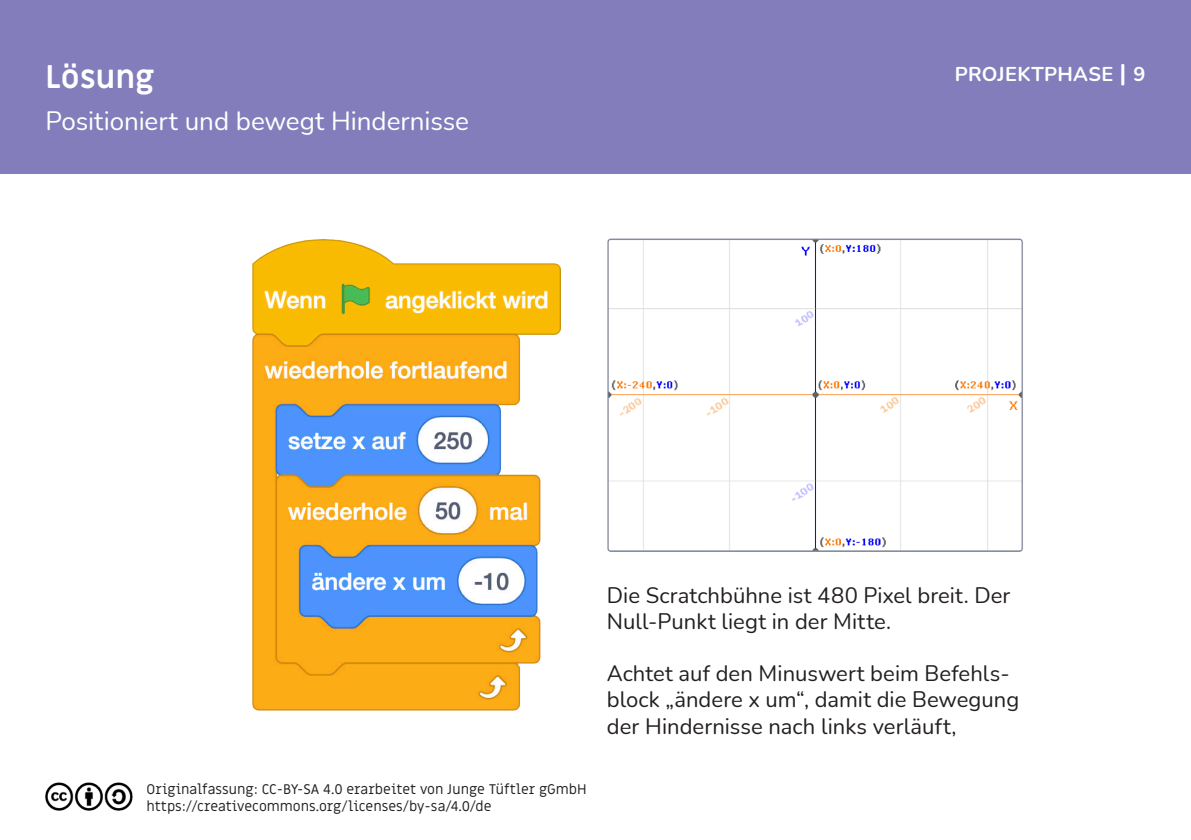
<style>
.page{position:relative;width:1191px;height:840px;background:#fff}
.page>*{position:absolute;margin:0;border:0;box-sizing:border-box;transform-origin:0 0}
.H1_Überschrift1_weiß{font:700 32px "Miriam Libre";color:#fff}
.H1_Überschrift1_weiß-2{font:26px "Nunito";color:#fff}
.t1{font:22px/26px "Nunito";letter-spacing:.005em;color:#231f20}
.t2{font:700 20px "Nunito";letter-spacing:.015em;color:#fff}
.t3{font:14px/16.8px "Miriam Libre";color:#231f20}
.s1{font-size:24px}
</style>
<div class="page">
<div style="left:0;top:0;width:1191px;height:173px;background:#837dbb"></div>
<img style="left:46px;top:782px;width:87px;height:28px">
<img style="left:252px;top:239px;width:309px;height:472px">
<img style="left:607px;top:239px;width:416px;height:312px">
<h1 class="H1_Überschrift1_weiß" style="left:45px;top:57px;width:110px">Lösung</h1>
<p class="t2" style="left:955px;top:60px;width:192px">PROJEKTPHASE <span class="s1">|</span> 9</p>
<h1 class="H1_Überschrift1_weiß-2" style="left:45px;top:103px;width:425px">Positioniert und bewegt Hindernisse</h1>
<p class="t3" style="left:146px;top:781px;width:441px">Originalfassung: CC-BY-SA 4.0 erarbeitet von Junge Tüftler gGmbH https://creativecommons.org/licenses/by-sa/4.0/de</p>
<p class="t1" style="left:607px;top:581px;width:405px">Die Scratchbühne ist 480 Pixel breit. Der<br>Null-Punkt liegt in der Mitte.</p>
<p class="t1" style="left:607px;top:659px;width:414px">Achtet auf den Minuswert beim Befehls&shy;block „ändere x um“, damit die Bewegung der Hindernisse nach links verläuft,</p>
</div>
